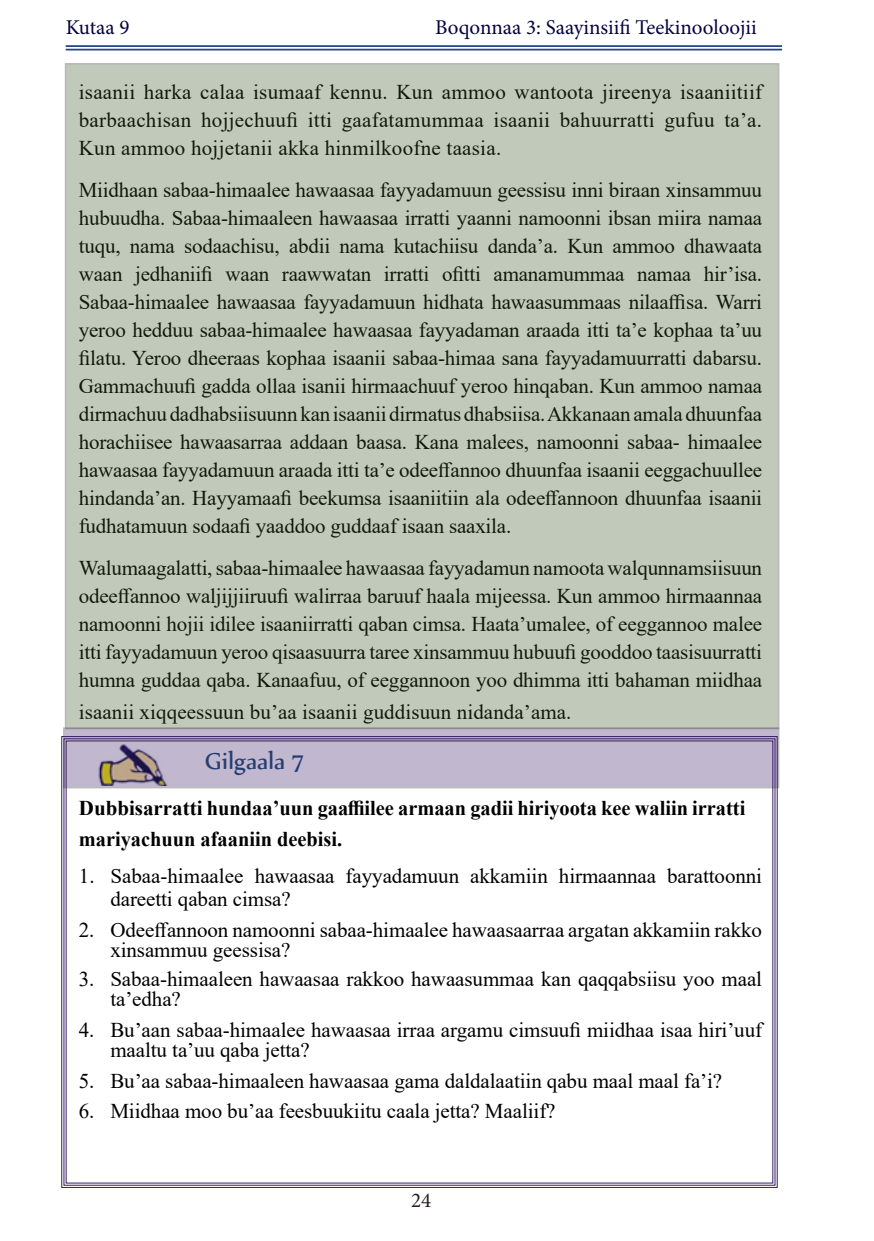
<style>
.page{position:relative;width:874px;height:1241px;background:#fff}
.page>*{position:absolute;margin:0;border:0;box-sizing:border-box;transform-origin:0 0}
.t1{font:28px "Nyala";color:#1f4d78}
.dubbisa{font:21px/28px "Times New Roman";letter-spacing:-.005em;color:#000}
.t2{font:700 21px/31.5px "Times New Roman";color:#000}
.t3{font:21px "Minion Pro";color:#03033f}
.t4{font:21px "Minion Pro";color:#231f20}
</style>
<div class="page">
<div style="left:65px;top:63px;width:714px;height:666px;background:#c1caba"></div>
<hr style="left:66px;top:45px;width:715px;height:2px;background:#25408f">
<hr style="left:66px;top:49px;width:715px;height:1px;background:#25408f">
<svg style="left:61px;top:736px;width:716px;height:452px"></svg>
<svg style="left:63px;top:727px;width:716px;height:61px;background:#b5abc2"></svg>
<p class="t3" style="left:66px;top:13px;width:65px">Kutaa 9</p>
<p class="t3" style="left:435px;top:13px;width:323px">Boqonnaa 3: Saayinsiifi Teekinooloojii</p>
<p class="dubbisa" style="left:79px;top:77px;width:684px;text-align:justify">isaanii harka calaa isumaaf kennu. Kun ammoo wantoota jireenya isaaniitiif barbaachisan hojjechuufi itti gaafatamummaa isaanii bahuurratti gufuu ta’a.<br>Kun ammoo hojjetanii akka hinmilkoofne taasia.</p>
<p class="dubbisa" style="left:79px;top:175px;width:684px;text-align:justify">Miidhaan sabaa-himaalee hawaasaa fayyadamuun geessisu inni biraan xinsammuu hubuudha. Sabaa-himaaleen hawaasaa irratti yaanni namoonni ibsan miira namaa tuqu, nama sodaachisu, abdii nama kutachiisu danda’a. Kun ammoo dhawaata waan jedhaniifi waan raawwatan irratti ofitti amanamummaa namaa hir’isa.<br>Sabaa-himaalee hawaasaa fayyadamuun hidhata hawaasummaas nilaaffisa. Warri yeroo hedduu sabaa-himaalee hawaasaa fayyadaman araada itti ta’e kophaa ta’uu filatu. Yeroo dheeraas kophaa isaanii sabaa-himaa sana fayyadamuurratti dabarsu.<br>Gammachuufi gadda ollaa isanii hirmaachuuf yeroo hinqaban. Kun ammoo namaa dirmachuu dadhabsiisuunn kan isaanii dirmatus dhabsiisa. Akkanaan amala dhuunfaa horachiisee hawaasarraa addaan baasa. Kana malees, namoonni sabaa- himaalee hawaasaa fayyadamuun araada itti ta’e odeeffannoo dhuunfaa isaanii eeggachuullee hindanda’an. Hayyamaafi beekumsa isaaniitiin ala odeeffannoon dhuunfaa isaanii fudhatamuun sodaafi yaaddoo guddaaf isaan saaxila.</p>
<p class="dubbisa" style="left:79px;top:553px;width:684px;text-align:justify">Walumaagalatti, sabaa-himaalee hawaasaa fayyadamun namoota walqunnamsiisuun odeeffannoo waljijjiiruufi walirraa baruuf haala mijeessa. Kun ammoo hirmaannaa namoonni hojii idilee isaaniirratti qaban cimsa. Haata’umalee, of eeggannoo malee itti fayyadamuun yeroo qisaasuurra taree xinsammuu hubuufi gooddoo taasisuurratti humna guddaa qaba. Kanaafuu, of eeggannoon yoo dhimma itti bahaman miidhaa</p>
<p class="dubbisa" style="left:79px;top:696px;width:494px">isaanii xiqqeessuun bu’aa isaanii guddisuun nidanda’ama.</p>
<p class="t1" style="left:205px;top:744px;width:101px">Gilgaala 7</p>
<p class="t2" style="left:79px;top:791px;width:667px">Dubbisarratti hundaa’uun gaaffiilee armaan gadii hiriyoota kee waliin irratti mariyachuun afaaniin deebisi.</p>
<p class="dubbisa" style="left:110px;top:863px;width:653px;line-height:22.8px;text-indent:-32px">1. Sabaa-himaalee hawaasaa fayyadamuun akkamiin hirmaannaa barattoonni dareetti qaban cimsa?</p>
<p class="dubbisa" style="left:110px;top:919px;width:653px;line-height:19.2px;text-indent:-32px">2. Odeeffannoon namoonni sabaa-himaalee hawaasaarraa argatan akkamiin rakko xinsammuu geessisa?</p>
<p class="dubbisa" style="left:110px;top:968px;width:653px;line-height:19.2px;text-indent:-32px">3. Sabaa-himaaleen hawaasaa rakkoo hawaasummaa kan qaqqabsiisu yoo maal ta’edha?</p>
<p class="dubbisa" style="left:110px;top:1019px;width:653px;line-height:19.2px;text-indent:-32px">4. Bu’aan sabaa-himaalee hawaasaa irraa argamu cimsuufi miidhaa isaa hiri’uuf maaltu ta’uu qaba jetta?</p>
<p class="dubbisa" style="left:79px;top:1066px;width:644px">5. Bu’aa sabaa-himaaleen hawaasaa gama daldalaatiin qabu maal maal fa’i?</p>
<p class="dubbisa" style="left:79px;top:1095px;width:478px">6. Miidhaa moo bu’aa feesbuukiitu caala jetta? Maaliif?</p>
<p class="t4" style="left:411px;top:1185px;width:22px">24</p>
</div>
